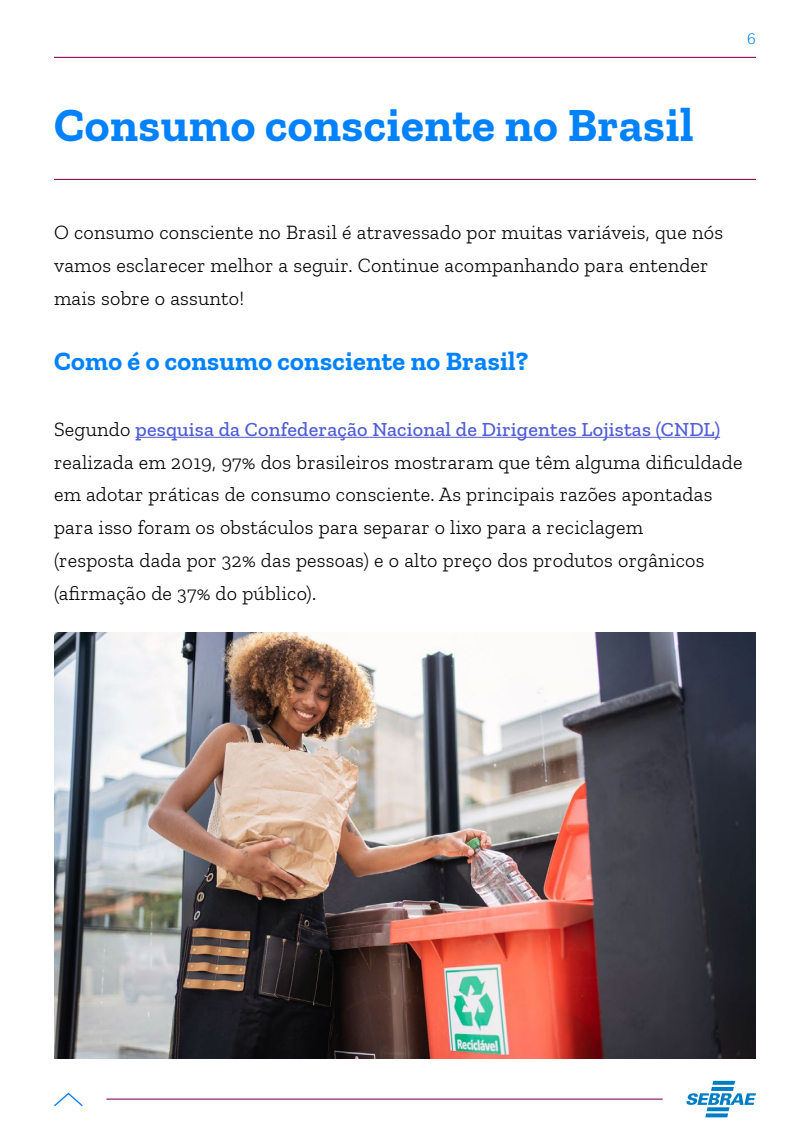
<style>
.page{position:relative;width:810px;height:1140px;background:#fff}
.page>*{position:absolute;margin:0;border:0;box-sizing:border-box;transform-origin:0 0}
.t1{font:700 47.25px "Zilla Slab";letter-spacing:.01em;color:#0082ff}
.t2{font:700 26.25px "Zilla Slab";letter-spacing:.01em;color:#0082ff}
.t3{font:300 20.25px/32.8px "Zilla Slab";letter-spacing:.01em;color:#000}
.t4{font:300 16.5px "Zilla Slab";color:#0082ff}
.s1{font-weight:500;color:#4f5cd6}
</style>
<div class="page">
<svg style="left:54px;top:1092px;width:29px;height:15px"></svg>
<hr style="left:54px;top:57px;width:702px;height:1px;background:#870f5d">
<hr style="left:106px;top:1099px;width:557px;height:1px;background:#870f5d">
<hr style="left:54px;top:179px;width:702px;height:1px;background:#870f5d">
<hr style="left:136px;top:437px;width:584px;height:1px;background:#4f5cd6">
<img style="left:54px;top:633px;width:702px;height:426px">
<svg style="left:686px;top:1081px;width:70px;height:36px"></svg>
<h1 class="t1" style="left:54px;top:98px;width:641px">Consumo consciente no Brasil</h1>
<p class="t4" style="left:747px;top:29px;width:10px">6</p>
<p class="t3" style="left:54px;top:216px;width:671px">O consumo consciente no Brasil é atravessado por muitas variáveis, que nós vamos esclarecer melhor a seguir. Continue acompanhando para entender mais sobre o assunto!</p>
<p class="t2" style="left:54px;top:346px;width:476px">Como é o consumo consciente no Brasil?</p>
<p class="t3" style="left:54px;top:413px;width:690px">Segundo <span class="s1">pesquisa da Confederação Nacional de Dirigentes Lojistas (CNDL) </span>realizada em 2019, 97% dos brasileiros mostraram que têm alguma dificuldade em adotar práticas de consumo consciente. As principais razões apontadas para isso foram os obstáculos para separar o lixo para a reciclagem<br>(resposta dada por 32% das pessoas) e o alto preço dos produtos orgânicos (afirmação de 37% do público).</p>
</div>
